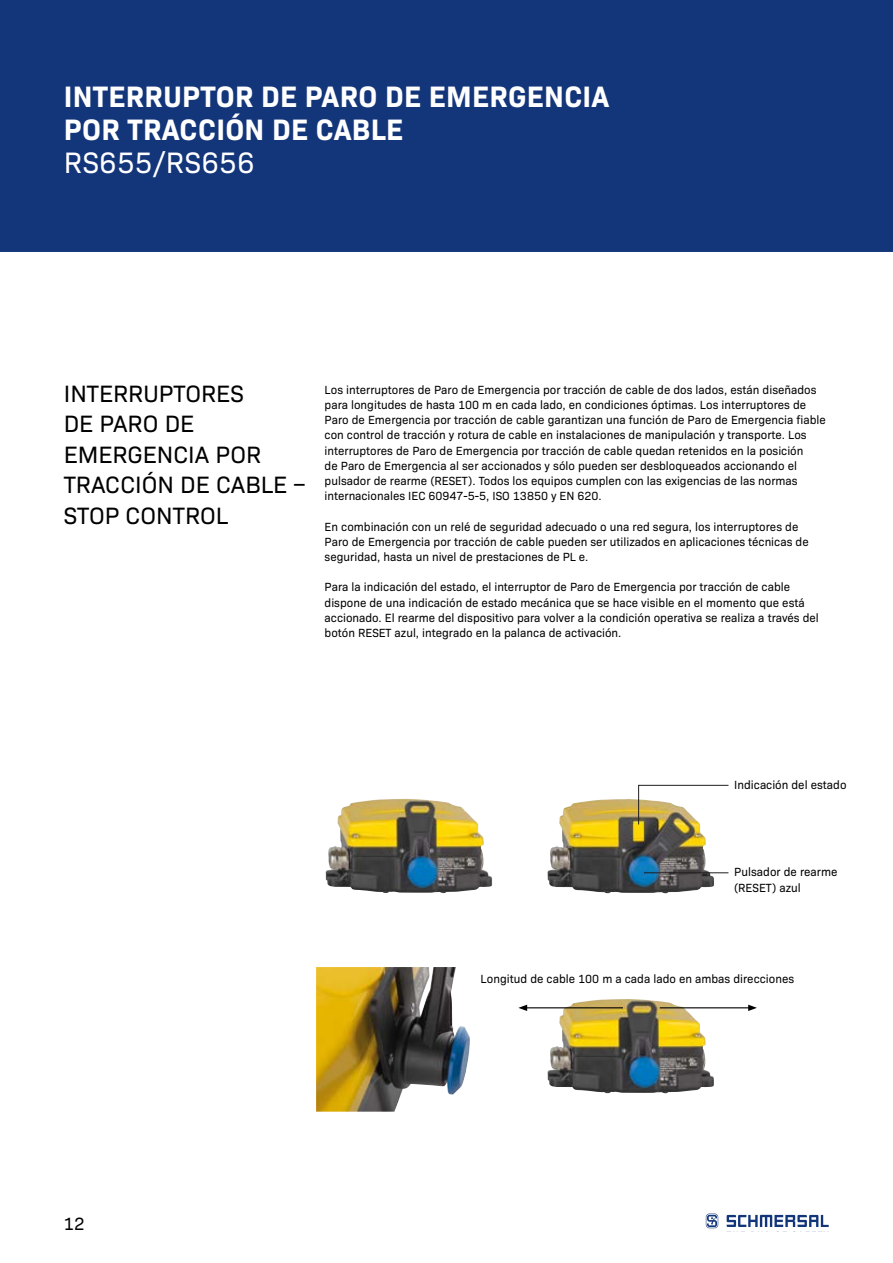
<style>
.page{position:relative;width:893px;height:1263px;background:#fff}
.page>*{position:absolute;margin:0;border:0;box-sizing:border-box;transform-origin:0 0}
.t1{font:700 30px/33px "Bio Sans";letter-spacing:.01em;color:#fff}
.t2{font:30px "Bio Sans";letter-spacing:.01em;color:#fff}
.t3{font:24px/30.5px "Bio Sans";color:#000}
.t4{font:18px "Bio Sans";color:#000}
.t5{font:12px/15.1px "Bio Sans";color:#000}
</style>
<div class="page">
<svg style="left:727px;top:1215px;width:102px;height:12px"></svg>
<svg style="left:706px;top:1213px;width:12px;height:15px"></svg>
<img style="left:547px;top:799px;width:167px;height:94px">
<img style="left:326px;top:799px;width:166px;height:94px">
<img style="left:316px;top:967px;width:154px;height:145px">
<img style="left:547px;top:999px;width:167px;height:94px">
<svg style="left:638px;top:784px;width:91px;height:41px"></svg>
<hr style="left:644px;top:872px;width:84px;height:1px;background:#221e1f">
<hr style="left:660px;top:1007px;width:91px;height:1px;background:#000">
<svg style="left:748px;top:1005px;width:9px;height:6px"></svg>
<hr style="left:525px;top:1007px;width:98px;height:1px;background:#000">
<svg style="left:518px;top:1005px;width:9px;height:6px"></svg>
<div style="left:0;top:0;width:893px;height:252px;background:#13357a"></div>
<h1 class="t1" style="left:64px;top:78px;width:547px">INTERRUPTOR DE PARO DE EMERGENCIA<br>POR TRACCIÓN DE CABLE</h1>
<h1 class="t2" style="left:64px;top:140px;width:192px">RS655/RS656</h1>
<h2 class="t3" style="left:64px;top:377px;width:243px">INTERRUPTORES<br>DE PARO DE<br>EMERGENCIA POR<br>TRACCIÓN DE CABLE –<br>STOP CONTROL</h2>
<p class="t5" style="left:325px;top:381px;width:503px">Los interruptores de Paro de Emergencia por tracción de cable de dos lados, están diseñados para longitudes de hasta 100 m en cada lado, en condiciones óptimas. Los interruptores de Paro de Emergencia por tracción de cable garantizan una función de Paro de Emergencia fiable con control de tracción y rotura de cable en instalaciones de manipulación y transporte. Los interruptores de Paro de Emergencia por tracción de cable quedan retenidos en la posición<br>de Paro de Emergencia al ser accionados y sólo pueden ser desbloqueados accionando el pulsador de rearme (RESET). Todos los equipos cumplen con las exigencias de las normas internacionales IEC 60947-5-5, ISO 13850 y EN 620.</p>
<p class="t5" style="left:325px;top:518px;width:486px">En combinación con un relé de seguridad adecuado o una red segura, los interruptores de<br>Paro de Emergencia por tracción de cable pueden ser utilizados en aplicaciones técnicas de seguridad, hasta un nivel de prestaciones de PL e.</p>
<p class="t5" style="left:325px;top:579px;width:496px">Para la indicación del estado, el interruptor de Paro de Emergencia por tracción de cable dispone de una indicación de estado mecánica que se hace visible en el momento que está accionado. El rearme del dispositivo para volver a la condición operativa se realiza a través del botón RESET azul, integrado en la palanca de activación.</p>
<p class="t5" style="left:734px;top:776px;width:114px">Indicación del estado</p>
<p class="t5" style="left:734px;top:864px;width:105px">Pulsador de rearme (RESET) azul</p>
<h3 class="t4" style="left:63px;top:1210px;width:23px">12</h3>
<p class="t5" style="left:481px;top:970px;width:315px">Longitud de cable 100 m a cada lado en ambas direcciones</p>
</div>
